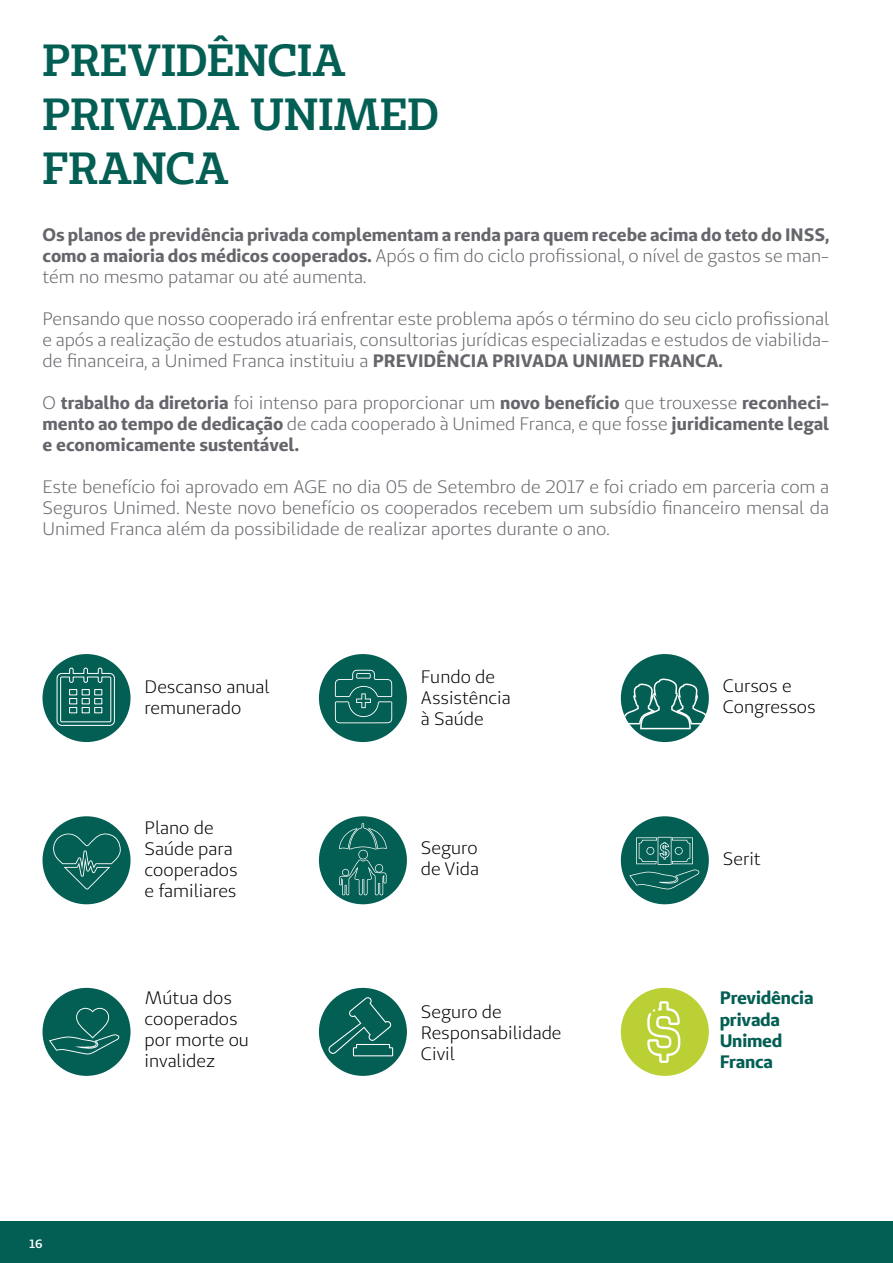
<style>
.page{position:relative;width:893px;height:1263px;background:#fff}
.page>*{position:absolute;margin:0;border:0;box-sizing:border-box;transform-origin:0 0}
.t1{font:600 45px/54px "Unimed Slab";color:#035e53}
.t2{font:18px/21px "Unimed Sans";color:#65656c;text-align:justify}
.t3{font:700 18px/21px "Unimed Sans";color:#65656c;text-align:justify}
.t4{font:18px/21px "Unimed Sans";color:#000}
.t5{font:700 18px/21px "Unimed Sans";letter-spacing:-.01em;color:#035e53}
.t6{font:600 12px "Unimed Sans";color:#fff}
.s1{font-weight:400}
.s2{font-weight:700}
</style>
<div class="page">
<div style="left:0;top:1221px;width:893px;height:42px;background:#035e53"></div>
<div style="left:43px;top:654px;width:88px;height:88px;background:#035e53;border-radius:50%"></div>
<div style="left:319px;top:654px;width:88px;height:88px;background:#035e53;border-radius:50%"></div>
<div style="left:621px;top:654px;width:88px;height:88px;background:#035e53;border-radius:50%"></div>
<div style="left:43px;top:816px;width:88px;height:88px;background:#035e53;border-radius:50%"></div>
<div style="left:319px;top:816px;width:88px;height:88px;background:#035e53;border-radius:50%"></div>
<div style="left:621px;top:816px;width:88px;height:88px;background:#035e53;border-radius:50%"></div>
<div style="left:43px;top:988px;width:88px;height:88px;background:#035e53;border-radius:50%"></div>
<div style="left:319px;top:988px;width:88px;height:88px;background:#035e53;border-radius:50%"></div>
<div style="left:621px;top:988px;width:88px;height:88px;background:#bbd034;border-radius:50%"></div>
<svg style="left:56px;top:667px;width:59px;height:59px"></svg>
<svg style="left:339px;top:823px;width:48px;height:72px"></svg>
<svg style="left:53px;top:832px;width:68px;height:57px"></svg>
<svg style="left:335px;top:670px;width:57px;height:53px"></svg>
<svg style="left:623px;top:678px;width:85px;height:51px"></svg>
<svg style="left:49px;top:1008px;width:71px;height:46px"></svg>
<svg style="left:629px;top:837px;width:71px;height:52px"></svg>
<svg style="left:328px;top:997px;width:65px;height:59px"></svg>
<svg style="left:647px;top:1001px;width:33px;height:62px"></svg>
<h1 class="t1" style="left:43px;top:33px;width:398px">PREVIDÊNCIA<br>PRIVADA UNIMED<br>FRANCA</h1>
<p class="t3" style="left:43px;top:223px;width:788px">Os planos de previdência privada complementam a renda para quem recebe acima do teto do INSS, como a maioria dos médicos cooperados. <span class="s1">Após o fim do ciclo profissional, o nível de gastos se man&shy;tém no mesmo patamar ou até aumenta.</span></p>
<p class="t2" style="left:43px;top:308px;width:788px">Pensando que nosso cooperado irá enfrentar este problema após o término do seu ciclo profissional e após a realização de estudos atuariais, consultorias jurídicas especializadas e estudos de viabilida&shy;de financeira, a Unimed Franca instituiu a <span class="s2">PREVIDÊNCIA PRIVADA UNIMED FRANCA.</span></p>
<p class="t3" style="left:43px;top:391px;width:788px"><span class="s1">O</span> trabalho da diretoria <span class="s1">foi intenso para proporcionar um</span> novo benefício <span class="s1">que trouxesse</span> reconheci&shy;mento ao tempo de dedicação <span class="s1">de cada cooperado à Unimed Franca, e que fosse</span> juridicamente legal e economicamente sustentável.</p>
<p class="t2" style="left:43px;top:476px;width:788px">Este benefício foi aprovado em AGE no dia 05 de Setembro de 2017 e foi criado em parceria com a Seguros Unimed. Neste novo benefício os cooperados recebem um subsídio financeiro mensal da Unimed Franca além da possibilidade de realizar aportes durante o ano.</p>
<p class="t4" style="left:145px;top:676px;width:127px">Descanso anual remunerado</p>
<p class="t4" style="left:421px;top:666px;width:91px">Fundo de<br>Assistência à Saúde</p>
<p class="t4" style="left:723px;top:675px;width:94px">Cursos e<br>Congressos</p>
<p class="t6" style="left:30px;top:1235px;width:15px">16</p>
<p class="t4" style="left:145px;top:817px;width:95px">Plano de<br>Saúde para cooperados e familiares</p>
<p class="t4" style="left:145px;top:987px;width:106px">Mútua dos cooperados por morte ou invalidez</p>
<p class="t4" style="left:421px;top:837px;width:60px">Seguro de Vida</p>
<p class="t4" style="left:723px;top:848px;width:39px">Serit</p>
<p class="t4" style="left:421px;top:1000px;width:142px">Seguro de<br>Responsabilidade<br>Civil</p>
<p class="t5" style="left:720px;top:987px;width:95px">Previdência privada<br>Unimed<br>Franca</p>
</div>
